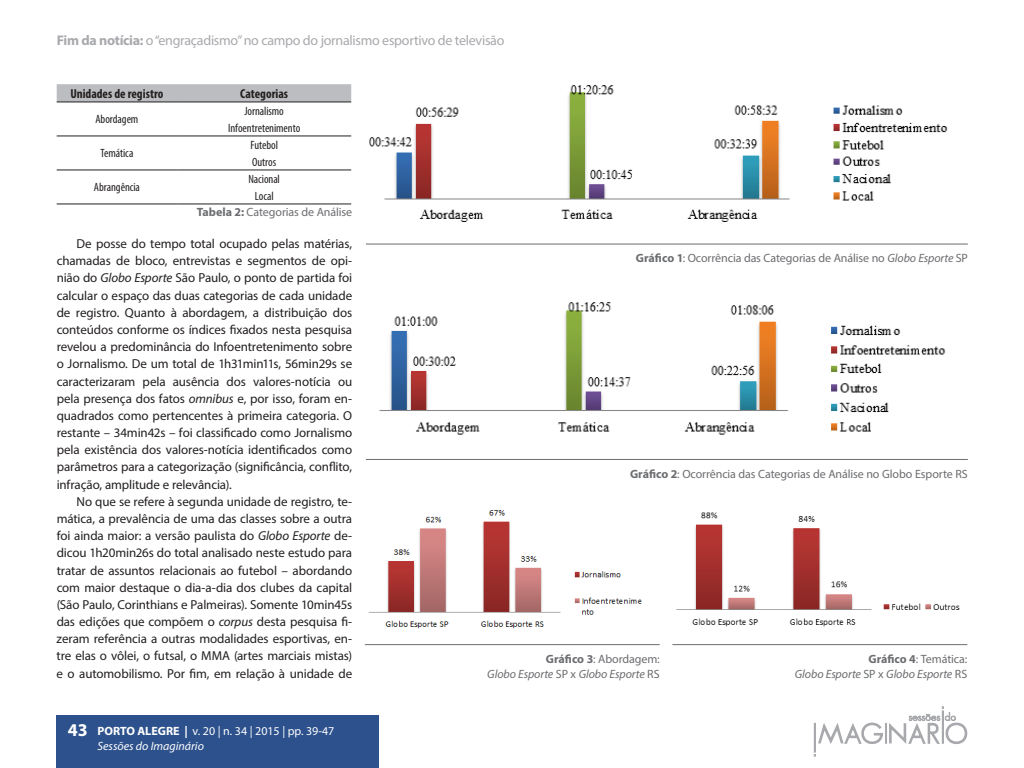
<style>
.page{position:relative;width:1024px;height:768px;background:#fff}
.page>*{position:absolute;margin:0;border:0;box-sizing:border-box;transform-origin:0 0}
.t1{font:700 18px "Myriad Pro";color:#fff}
.t2{font:14px "Myriad Pro";letter-spacing:-.02em;color:#a8a9ad}
.t3{font:13px/17.2px "Myriad Pro";letter-spacing:-.01em;color:#231f20;text-align:justify}
.t4{font:700 condensed 13px "Myriad Pro";color:#231f20}
.t5{font:12px "Myriad Pro";letter-spacing:-.01em;color:#6c6d70}
.t6{font:italic 12px/15px "Myriad Pro";letter-spacing:-.005em;color:#6c6d70;text-align:right}
.t7{font:condensed 12px/17px "Myriad Pro";letter-spacing:-.005em;color:#231f20;text-align:center}
.t8{font:12px/15px "Myriad Pro";color:#fff}
.s1{font-weight:700}
.s2{font-style:italic}
.s3{font-weight:700;font-style:normal}
.s4{font-style:normal}
</style>
<div class="page">
<div style="left:57px;top:715px;width:322px;height:53px;background:#2c518c"></div>
<hr style="left:814px;top:723px;width:2px;height:30px;background:#a8a9ad">
<svg style="left:818px;top:706px;width:150px;height:38px"></svg>
<div style="left:57px;top:84px;width:294px;height:17px;background:#bcbdc0"></div>
<hr style="left:57px;top:169px;width:120px;height:1px;background:#231f20">
<hr style="left:177px;top:169px;width:174px;height:1px;background:#231f20">
<hr style="left:57px;top:203px;width:120px;height:1px;background:#231f20">
<hr style="left:177px;top:203px;width:174px;height:1px;background:#231f20">
<hr style="left:57px;top:101px;width:120px;height:1px;background:#231f20">
<hr style="left:177px;top:101px;width:174px;height:1px;background:#231f20">
<hr style="left:57px;top:135px;width:120px;height:1px;background:#231f20">
<hr style="left:177px;top:135px;width:174px;height:1px;background:#231f20">
<img style="left:369px;top:85px;width:579px;height:137px">
<hr style="left:366px;top:244px;width:602px;height:1px;background:#6c6d70">
<img style="left:379px;top:302px;width:567px;height:133px">
<hr style="left:366px;top:459px;width:602px;height:1px;background:#6c6d70">
<hr style="left:365px;top:644px;width:295px;height:1px;background:#6c6d70">
<img style="left:368px;top:510px;width:274px;height:119px">
<hr style="left:672px;top:644px;width:295px;height:1px;background:#6c6d70">
<img style="left:676px;top:512px;width:284px;height:115px">
<p class="t2" style="left:57px;top:32px;width:449px"><span class="s1">Fim da notícia:</span> o “engraçadismo” no campo do jornalismo esportivo de televisão</p>
<p class="t4" style="left:70px;top:86px;width:95px">Unidades de registro</p>
<p class="t4" style="left:240px;top:86px;width:49px">Categorias</p>
<p class="t7" style="left:95px;top:111px;width:44px">Abordagem</p>
<p class="t7" style="left:228px;top:102px;width:74px">Jornalismo<br>Infoentretenimento</p>
<p class="t7" style="left:101px;top:145px;width:34px">Temática</p>
<p class="t7" style="left:250px;top:136px;width:29px;text-align:left">Futebol<br>Outros</p>
<p class="t7" style="left:94px;top:179px;width:47px">Abrangência</p>
<p class="t7" style="left:248px;top:170px;width:33px">Nacional<br>Local</p>
<p class="t5" style="left:197px;top:204px;width:157px"><span class="s1">Tabela 2:</span> Categorias de Análise</p>
<p class="t3" style="left:57px;top:235px;width:297px;text-indent:20px">De posse do tempo total ocupado pelas matérias, chamadas de bloco, entrevistas e segmentos de opi&shy;nião do <span class="s2">Globo Esporte</span> São Paulo, o ponto de partida foi calcular o espaço das duas categorias de cada unidade de registro. Quanto à abordagem, a distribuição dos conteúdos conforme os índices fixados nesta pesquisa revelou a predominância do Infoentretenimento sobre o Jornalismo. De um total de 1h31min11s, 56min29s se caracterizaram pela ausência dos valores-notícia ou pela presença dos fatos <span class="s2">omnibus</span> e, por isso, foram en&shy;quadrados como pertencentes à primeira categoria. O restante – 34min42s – foi classificado como Jornalismo pela existência dos valores-notícia identificados como parâmetros para a categorização (significância, conflito, infração, amplitude e relevância).</p>
<p class="t3" style="left:57px;top:493px;width:297px;text-indent:20px">No que se refere à segunda unidade de registro, te&shy;mática, a prevalência de uma das classes sobre a outra foi ainda maior: a versão paulista do <span class="s2">Globo Esporte</span> de&shy;dicou 1h20min26s do total analisado neste estudo para tratar de assuntos relacionais ao futebol – abordando com maior destaque o dia-a-dia dos clubes da capital (São Paulo, Corinthians e Palmeiras). Somente 10min45s das edições que compõem o <span class="s2">corpus</span> desta pesquisa fi&shy;zeram referência a outras modalidades esportivas, en&shy;tre elas o vôlei, o futsal, o MMA (artes marciais mistas) e o automobilismo. Por fim, em relação à unidade de</p>
<h1 class="t1" style="left:68px;top:718px;width:21px">43</h1>
<p class="t8" style="left:97px;top:724px;width:238px"><span class="s1">PORTO ALEGRE |</span> v. 20 | n. 34 | 2015 | pp. 39-47<br><span class="s2">Sessões do Imaginário</span></p>
<p class="t5" style="left:636px;top:251px;width:333px"><span class="s1">Gráfico 1</span>: Ocorrência das Categorias de Análise no <span class="s2">Globo Esporte</span> SP</p>
<p class="t5" style="left:630px;top:466px;width:339px"><span class="s1">Gráfico 2</span>: Ocorrência das Categorias de Análise no Globo Esporte RS</p>
<p class="t6" style="left:487px;top:651px;width:174px"><span class="s3">Gráfico 3</span><span class="s4">: Abordagem:<br></span>Globo Esporte <span class="s4">SP x</span> Globo Esporte <span class="s4">RS</span></p>
<p class="t6" style="left:795px;top:651px;width:174px"><span class="s3">Gráfico 4</span><span class="s4">: Temática:<br></span>Globo Esporte <span class="s4">SP x</span> Globo Esporte <span class="s4">RS</span></p>
</div>
